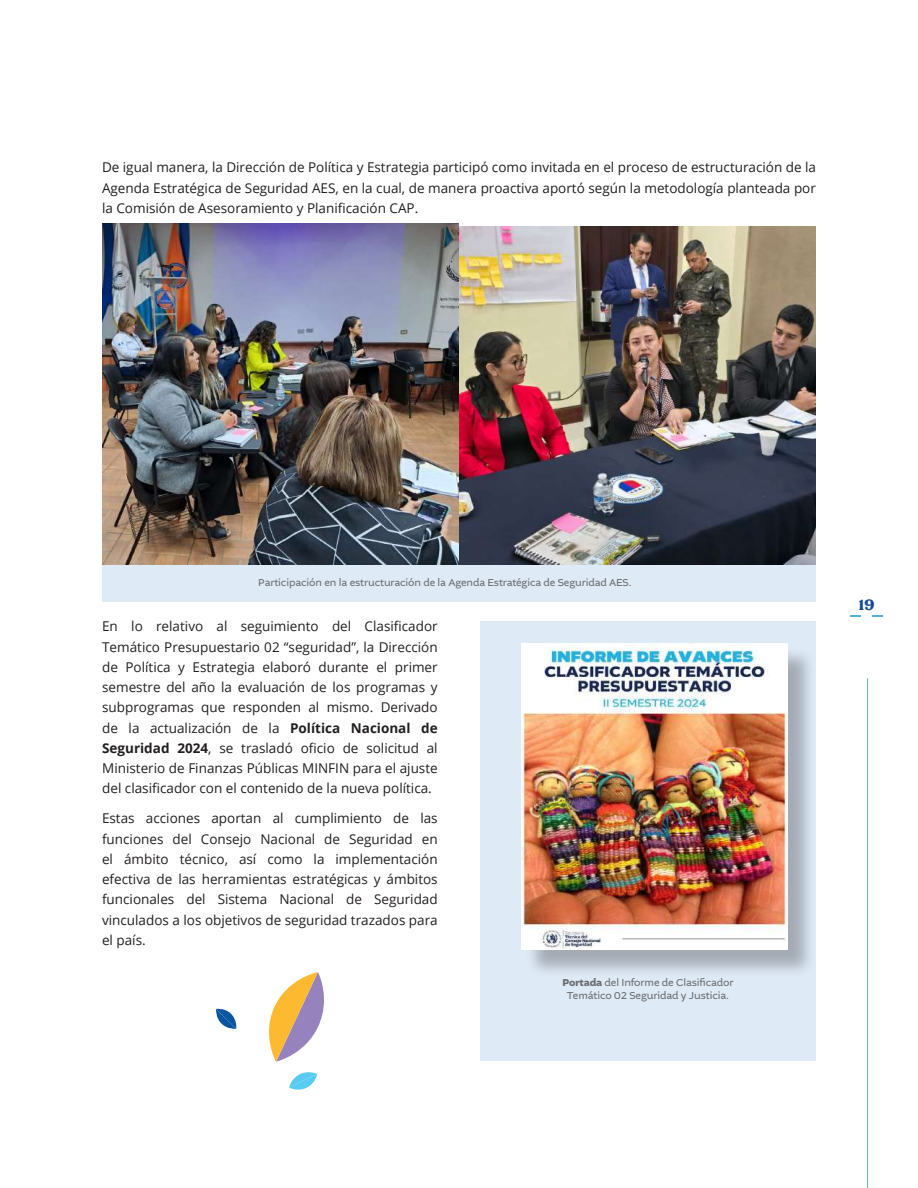
<style>
.page{position:relative;width:918px;height:1188px;background:#fff}
.page>*{position:absolute;margin:0;border:0;box-sizing:border-box;transform-origin:0 0}
.t1{font:21px "Stropica";color:#144a96}
.t2{font:13.5px/20.2px "Open Sans";color:#231f20;text-align:justify}
.t3{font:10.5px/13.5px "Altivo";letter-spacing:-.01em;color:#6c6d70;text-align:center}
.s1{font-weight:700}
</style>
<div class="page">
<hr style="left:867px;top:678px;width:1px;height:510px;background:#57afdf">
<div style="left:480px;top:621px;width:336px;height:439px;background:#deeaf6"></div>
<img style="left:102px;top:224px;width:357px;height:341px">
<div style="left:525px;top:646px;width:292px;height:332px;background:#231f20;opacity:.31"></div>
<img style="left:522px;top:643px;width:266px;height:306px">
<img style="left:459px;top:226px;width:357px;height:339px">
<div style="left:102px;top:565px;width:714px;height:37px;background:#deeaf6"></div>
<svg style="left:269px;top:972px;width:55px;height:90px"></svg>
<svg style="left:289px;top:1072px;width:28px;height:18px"></svg>
<svg style="left:215px;top:1008px;width:22px;height:21px"></svg>
<p class="t2" style="left:102px;top:157px;width:715px">De igual manera, la Dirección de Política y Estrategia participó como invitada en el proceso de estructuración de la Agenda Estratégica de Seguridad AES, en la cual, de manera proactiva aportó según la metodología planteada por la Comisión de Asesoramiento y Planificación CAP.</p>
<p class="t3" style="left:258px;top:576px;width:375px">Participación en la estructuración de la Agenda Estratégica de Seguridad AES.</p>
<p class="t2" style="left:102px;top:616px;width:337px">En lo relativo al seguimiento del Clasificador Temático Presupuestario 02 “seguridad”, la Dirección de Política y Estrategia elaboró durante el primer semestre del año la evaluación de los programas y subprogramas que responden al mismo. Derivado de la actualización de la <span class="s1">Política Nacional de Seguridad 2024</span>, se trasladó oficio de solicitud al Ministerio de Finanzas Públicas MINFIN para el ajuste del clasificador con el contenido de la nueva política.</p>
<p class="t2" style="left:102px;top:808px;width:337px">Estas acciones aportan al cumplimiento de las funciones del Consejo Nacional de Seguridad en el ámbito técnico, así como la implementación efectiva de las herramientas estratégicas y ámbitos funcionales del Sistema Nacional de Seguridad vinculados a los objetivos de seguridad trazados para el país.</p>
<p class="t3" style="left:562px;top:976px;width:173px"><span class="s1">Portada</span> del Informe de Clasificador<br>Temático 02 Seguridad y Justicia.</p>
<h1 class="t1" style="left:859px;top:593px;width:17px">19</h1>
</div>
